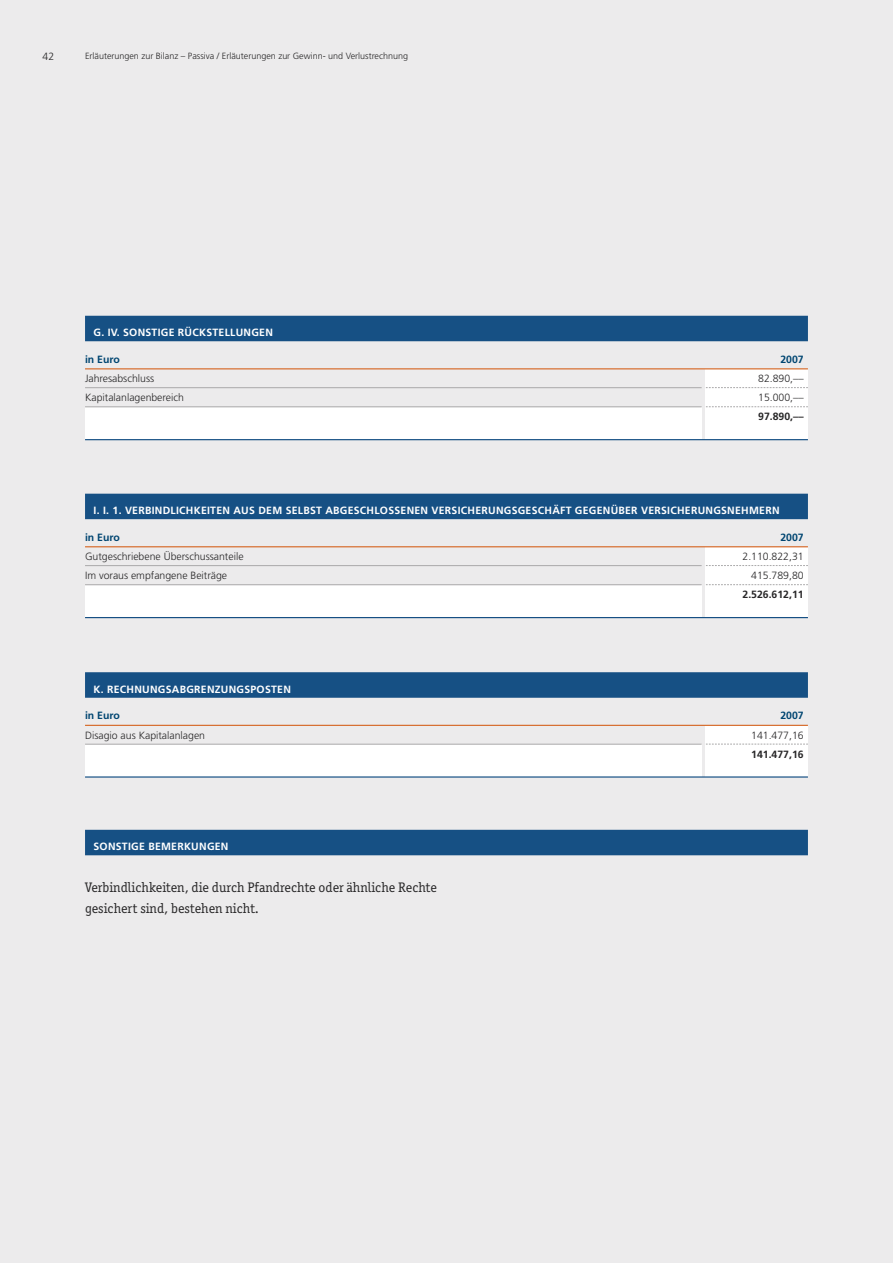
<style>
.page{position:relative;width:893px;height:1263px;background:#ecebec}
.page>*{position:absolute;margin:0;border:0;box-sizing:border-box;transform-origin:0 0}
.t1{font:13.8px/21px "Officina Ser ITC";color:#272627}
.t2{font:700 10.5px "Frutiger LT";letter-spacing:.025em;color:#fff}
.t3{font:300 10.5px "Frutiger LT";color:#272627}
.t4{font:700 10.5px "Frutiger LT";color:#272627}
.t5{font:700 10.5px "Frutiger LT";color:#004571}
.t6{font:300 9px "Frutiger LT";color:#272627}
</style>
<div class="page">
<div style="left:85px;top:407px;width:617px;height:33px;background:#fff"></div>
<div style="left:706px;top:369px;width:102px;height:71px;background:#fff"></div>
<div style="left:85px;top:316px;width:723px;height:25px;background:#165084"></div>
<hr style="left:85px;top:368px;width:723px;height:1px;background:#d76c2c">
<hr style="left:85px;top:387px;width:617px;height:1px;background:#a9a8a9">
<hr style="left:85px;top:406px;width:617px;height:1px;background:#a9a8a9">
<hr style="left:85px;top:439px;width:723px;height:1px;background:#165084">
<svg style="left:706px;top:406px;width:102px;height:1px"></svg>
<svg style="left:706px;top:387px;width:102px;height:1px"></svg>
<div style="left:85px;top:585px;width:617px;height:32px;background:#fff"></div>
<div style="left:706px;top:547px;width:102px;height:70px;background:#fff"></div>
<svg style="left:706px;top:584px;width:102px;height:1px"></svg>
<div style="left:85px;top:744px;width:617px;height:33px;background:#fff"></div>
<div style="left:706px;top:726px;width:102px;height:51px;background:#fff"></div>
<svg style="left:706px;top:744px;width:102px;height:1px"></svg>
<svg style="left:706px;top:565px;width:102px;height:1px"></svg>
<div style="left:85px;top:494px;width:723px;height:25px;background:#165084"></div>
<hr style="left:85px;top:546px;width:723px;height:1px;background:#d76c2c">
<hr style="left:85px;top:565px;width:617px;height:1px;background:#a9a8a9">
<hr style="left:85px;top:584px;width:617px;height:1px;background:#a9a8a9">
<hr style="left:85px;top:617px;width:723px;height:1px;background:#165084">
<div style="left:85px;top:672px;width:723px;height:26px;background:#165084"></div>
<hr style="left:85px;top:725px;width:723px;height:1px;background:#d76c2c">
<hr style="left:85px;top:744px;width:617px;height:1px;background:#a9a8a9">
<hr style="left:85px;top:776px;width:723px;height:2px;background:#165084">
<div style="left:85px;top:830px;width:723px;height:25px;background:#165084"></div>
<p class="t3" style="left:43px;top:53px;width:13px">42</p>
<p class="t6" style="left:85px;top:53px;width:324px">Erläuterungen zur Bilanz – Passiva / Erläuterungen zur Gewinn- und Verlustrechnung</p>
<p class="t2" style="left:94px;top:328px;width:181px">G. IV. SONSTIGE RÜCKSTELLUNGEN</p>
<p class="t5" style="left:85px;top:355px;width:36px">in Euro</p>
<p class="t5" style="left:780px;top:355px;width:25px">2007</p>
<p class="t3" style="left:85px;top:374px;width:71px">Jahresabschluss</p>
<p class="t3" style="left:758px;top:374px;width:47px">82.890,––</p>
<p class="t3" style="left:85px;top:393px;width:100px">Kapitalanlagenbereich</p>
<p class="t3" style="left:758px;top:393px;width:47px">15.000,––</p>
<p class="t4" style="left:758px;top:412px;width:47px">97.890,––</p>
<p class="t2" style="left:94px;top:506px;width:687px">I. I. 1. VERBINDLICHKEITEN AUS DEM SELBST ABGESCHLOSSENEN VERSICHERUNGSGESCHÄFT GEGENÜBER VERSICHERUNGSNEHMERN</p>
<p class="t5" style="left:85px;top:533px;width:36px">in Euro</p>
<p class="t5" style="left:780px;top:533px;width:25px">2007</p>
<p class="t3" style="left:85px;top:552px;width:160px">Gutgeschriebene Überschussanteile</p>
<p class="t3" style="left:742px;top:552px;width:63px">2.110.822,31</p>
<p class="t3" style="left:85px;top:571px;width:144px">Im voraus empfangene Beiträge</p>
<p class="t3" style="left:751px;top:571px;width:54px">415.789,80</p>
<p class="t4" style="left:742px;top:590px;width:63px">2.526.612,11</p>
<p class="t2" style="left:94px;top:685px;width:199px">K. RECHNUNGSABGRENZUNGSPOSTEN</p>
<p class="t5" style="left:85px;top:711px;width:36px">in Euro</p>
<p class="t5" style="left:780px;top:711px;width:25px">2007</p>
<p class="t3" style="left:85px;top:731px;width:122px">Disagio aus Kapitalanlagen</p>
<p class="t3" style="left:751px;top:731px;width:54px">141.477,16</p>
<p class="t4" style="left:751px;top:750px;width:54px">141.477,16</p>
<p class="t2" style="left:94px;top:842px;width:136px">SONSTIGE BEMERKUNGEN</p>
<h1 class="t1" style="left:85px;top:877px;width:353px">Verbindlichkeiten, die durch Pfandrechte oder ähnliche Rechte gesichert sind, bestehen nicht.</h1>
</div>
